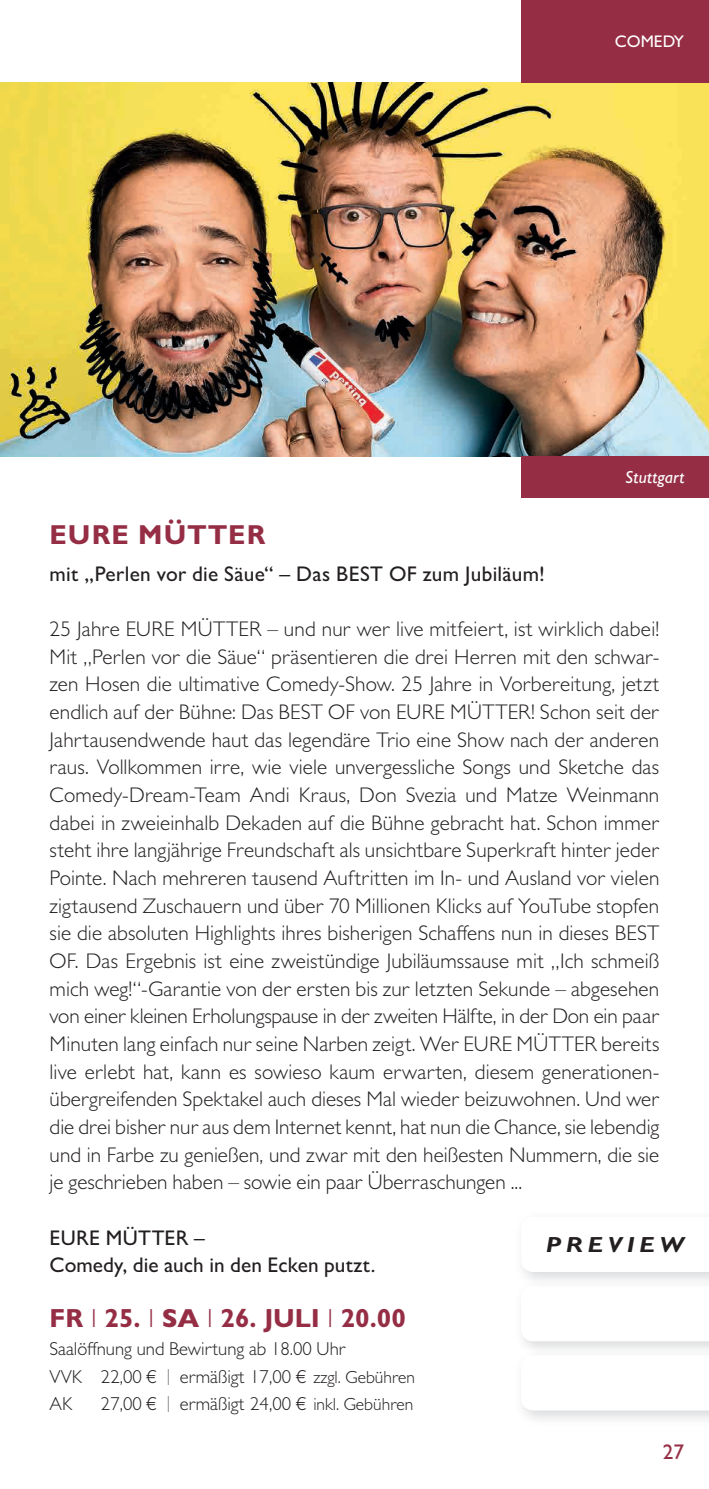
<style>
.page{position:relative;width:709px;height:1489px;background:#fff}
.page>*{position:absolute;margin:0;border:0;box-sizing:border-box;transform-origin:0 0}
.t1{font:700 27.5px "Gill Sans MT Std";letter-spacing:.04em;color:#952e45}
.t2{font:700 26.25px "Gill Sans MT Std";color:#952e45}
.t3{font:italic 700 22px "Gill Sans MT Std";letter-spacing:.175em;color:#231f20;scale:1.21 1}
.t4{font:300 21.25px/27.8px "Gill Sans MT Std";color:#231f20;text-align:justify}
.t5{font:500 21.25px/27.8px "Gill Sans MT Std";letter-spacing:.01em;color:#231f20}
.t6{font:500 21.25px "Gill Sans MT Std";color:#952e45}
.t7{font:300 18.75px/27.8px "Gill Sans MT Std";color:#231f20}
.t8{font:italic 500 17.5px "Gill Sans MT Std";letter-spacing:.01em;color:#fff}
.t9{font:500 17px "Gill Sans MT Std";color:#fff}
.s1{font-weight:300}
.s2{font-weight:800}
.s3{font-family:"Helvetica Neue LT Std";font-weight:200;font-stretch:condensed;font-size:22.25px}
.s4{font-size:17.5px}
</style>
<div class="page">
<img style="left:0;top:83px;width:709px;height:373px">
<div style="left:521px;top:0;width:188px;height:83px;background:#952e45"></div>
<div style="left:521px;top:456px;width:188px;height:41px;background:#952e45"></div>
<p class="t9" style="left:615px;top:31px;width:71px">COMEDY</p>
<p class="t1" style="left:50px;top:518px;width:217px">EURE MÜTTER</p>
<p class="t5" style="left:50px;top:559px;width:497px">mit „Perlen vor die Säue“ – Das BEST OF zum Jubiläum!</p>
<p class="t8" style="left:625px;top:466px;width:61px">Stuttgart</p>
<p class="t4" style="left:50px;top:614px;width:611px">25 Jahre EURE MÜTTER – und nur wer live mitfeiert, ist wirklich dabei!<br>Mit „Perlen vor die Säue“ präsentieren die drei Herren mit den schwar&shy;zen Hosen die ultimative Comedy-Show. 25 Jahre in Vorbereitung, jetzt endlich auf der Bühne: Das BEST OF von EURE MÜTTER! Schon seit der Jahrtausendwende haut das legendäre Trio eine Show nach der anderen raus. Vollkommen irre, wie viele unvergessliche Songs und Sketche das Comedy-Dream-Team Andi Kraus, Don Svezia und Matze Weinmann dabei in zweieinhalb Dekaden auf die Bühne gebracht hat. Schon immer steht ihre langjährige Freundschaft als unsichtbare Superkraft hinter jeder Pointe. Nach mehreren tausend Auftritten im In- und Ausland vor vielen zigtausend Zuschauern und über 70 Millionen Klicks auf YouTube stopfen sie die absoluten Highlights ihres bisherigen Schaffens nun in dieses BEST OF. Das Ergebnis ist eine zweistündige Jubiläumssause mit „Ich schmeiß mich weg!“-Garantie von der ersten bis zur letzten Sekunde – abgesehen von einer kleinen Erholungspause in der zweiten Hälfte, in der Don ein paar Minuten lang einfach nur seine Narben zeigt. Wer EURE MÜTTER bereits live erlebt hat, kann es sowieso kaum erwarten, diesem generationen&shy;übergreifenden Spektakel auch dieses Mal wieder beizuwohnen. Und wer die drei bisher nur aus dem Internet kennt, hat nun die Chance, sie lebendig und in Farbe zu genießen, und zwar mit den heißesten Nummern, die sie je geschrieben haben – sowie ein paar Überraschungen ...</p>
<p class="t5" style="left:50px;top:1223px;width:327px">EURE MÜTTER –<br>Comedy, die auch in den Ecken putzt.</p>
<p class="t3" style="left:546px;top:1230px;width:116px">PREVIEW</p>
<p class="t2" style="left:50px;top:1301px;width:358px">FR <span class="s1">I</span> 25. <span class="s1">I</span> <span class="s2">SA</span> <span class="s1">I</span> 26. JULI <span class="s1">I</span> 20.00</p>
<p class="t7" style="left:50px;top:1334px;width:367px">Saalöffnung und Bewirtung ab 18.00 Uhr<br>VVK 22,00 € <span class="s3">I</span> ermäßigt 17,00 € <span class="s4">zzgl. Gebühren<br></span>AK</p>
<p class="t7" style="left:101px;top:1389px;width:314px">27,00 € <span class="s3">I</span> ermäßigt 24,00 € <span class="s4">inkl. Gebühren</span></p>
<p class="t6" style="left:663px;top:1438px;width:23px">27</p>
</div>
